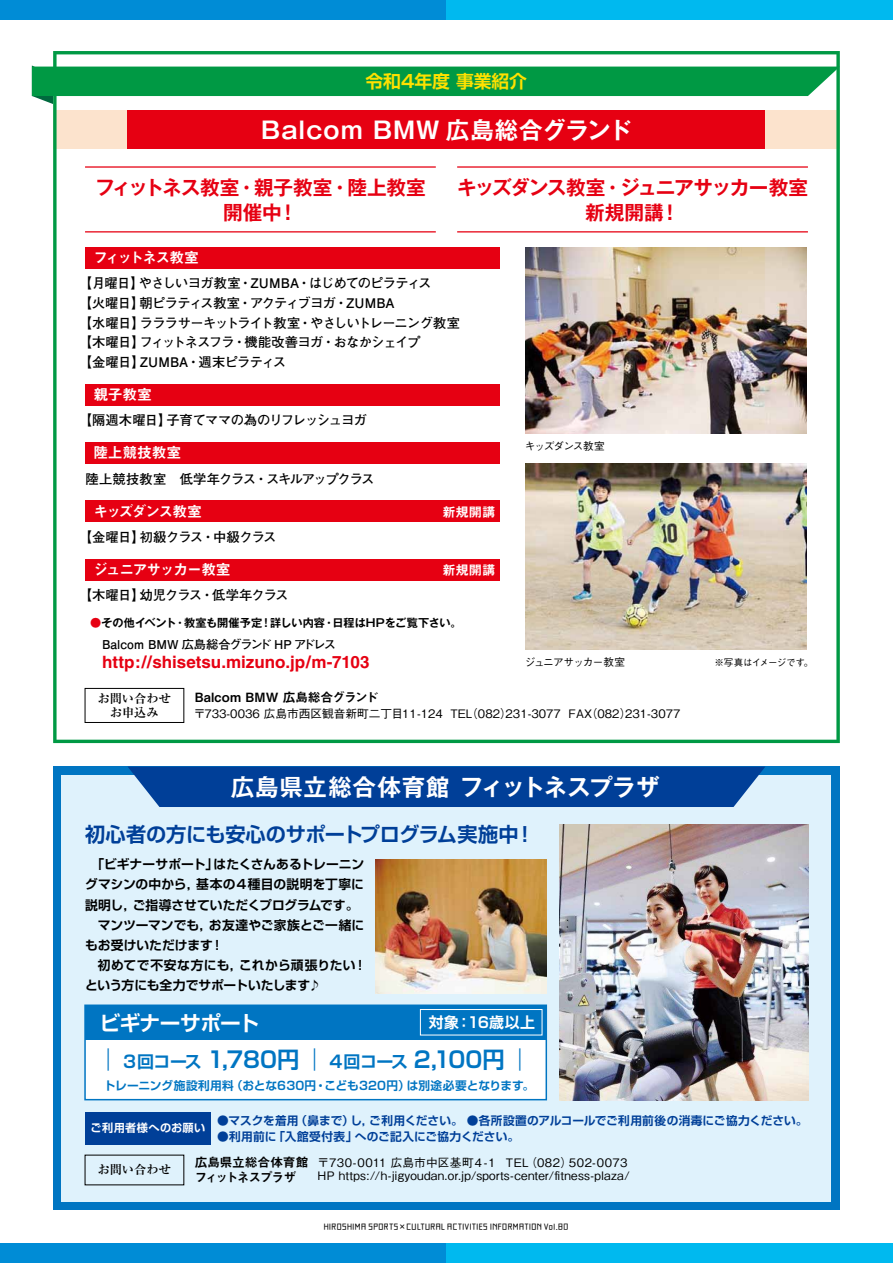
<style>
.page{position:relative;width:893px;height:1263px;background:#fff}
.page>*{position:absolute;margin:0;border:0;box-sizing:border-box;transform-origin:0 0}
.t1{font:700 23.4px "Gothic MB101 Pr 6 N De";letter-spacing:.035em;color:#fff}
.t2{font:700 22.35px "Shin Go Pr 6 N De";color:#0075c2}
.t3{font:700 20.7px "Shin Go Pr 6 N De";letter-spacing:-.035em;color:#fff}
.t4{font:700 20.25px "Shin Go Pr 6 N De";letter-spacing:-.01em;color:#003f98}
.t5{font:700 19.65px/24.9px "Gothic MB101 Pr 6 N De";letter-spacing:-.04em;color:#e60012;text-align:center}
.t6{font:700 19.65px/24.9px "Gothic MB101 Pr 6 N De";letter-spacing:-.02em;color:#e60012;text-align:center}
.t7{font:700 17.7px "Shin Go Pr 6 N De";color:#ffe100}
.t8{font:700 16.95px "Helvetica";color:#e60012}
.t9{font:14.85px "Midashi Go Pr 6 N MB31";letter-spacing:-.065em;color:#fff}
.t10{font:14.85px "Midashi Go Pr 6 N MB31";letter-spacing:-.095em;color:#fff}
.t11{font:700 14.85px "Shin Go Pr 6 N De";letter-spacing:.04em;color:#fff}
.t12{font:14.85px "Midashi Go Pr 6 N MB31";letter-spacing:-.115em;color:#fff}
.t13{font:14.85px "Midashi Go Pr 6 N MB31";letter-spacing:-.125em;color:#fff}
.t14{font:700 13.35px/19.6px "Futo Go B101 Pr 6 N";letter-spacing:-.05em;color:#000}
.t15{font:700 13.35px "Futo Go B101 Pr 6 N";letter-spacing:-.08em;color:#000}
.t16{font:700 13.35px "Futo Go B101 Pr 6 N";letter-spacing:-.07em;color:#000}
.t17{font:13.35px "Midashi Go Pr 6 N MB31";letter-spacing:-.005em;color:#fff}
.t18{font:700 12.75px "Shin Go Pr 6 N De";letter-spacing:.005em;color:#000}
.t19{font:700 12.75px "Shin Go Pr 6 N De";letter-spacing:.035em;color:#000}
.t20{font:12.75px/14.9px "Midashi Go Pr 6 N MB31";letter-spacing:-.045em;color:#000}
.t21{font:12.75px "Midashi Go Pr 6 N MB31";color:#000}
.t22{font:700 12.15px "Futo Go B101 Pr 6 N";color:#000}
.t23{font:700 12.15px/14.9px "Ryumin Pr 6 N";letter-spacing:.005em;color:#000;text-align:center}
.t24{font:500 11.7px/13.8px "Gothic BBB Pro";letter-spacing:.025em;color:#000}
.t25{font:700 11.7px "Shin Go Pr 6 N De";letter-spacing:.005em;color:#003f98}
.t26{font:500 11.7px "Gothic BBB Pro";letter-spacing:.005em;color:#000}
.t27{font:700 11.7px "Shin Go Pr 6 N De";letter-spacing:.015em;color:#0075c2}
.t28{font:700 11.1px "Gothic MB101 Pr 6 N De";letter-spacing:-.01em;color:#000}
.t29{font:700 11.1px "Shin Go Pr 6 N De";letter-spacing:.03em;color:#fff}
.t30{font:500 10.65px "Gothic BBB Pro";letter-spacing:-.07em;color:#000}
.t31{font:500 9.6px "Gothic BBB Pro";letter-spacing:-.055em;color:#000}
.t32{font:9px "Makinas Scrap 5";letter-spacing:.05em;color:#000}
.s1{color:#e60012}
.s2{font-family:"Shin Go Pr 6 N";font-weight:300}
.s3{font-size:16.95px}
</style>
<div class="page">
<div style="left:0;top:0;width:893px;height:19px;background:#008cd6"></div>
<div style="left:446px;top:0;width:447px;height:19px;background:#00b9ef"></div>
<div style="left:0;top:1244px;width:893px;height:19px;background:#008cd6"></div>
<div style="left:446px;top:1244px;width:447px;height:19px;background:#00b9ef"></div>
<div style="left:53px;top:766px;width:787px;height:444px;background:#0075c2"></div>
<div style="left:62px;top:775px;width:769px;height:426px;background:#dff2fc"></div>
<div style="left:128px;top:767px;width:637px;height:40px;background:#003f98"></div>
<svg style="left:32px;top:65px;width:21px;height:39px"></svg>
<svg style="left:53px;top:51px;width:787px;height:692px"></svg>
<div style="left:128px;top:111px;width:637px;height:38px;background:#e60012"></div>
<div style="left:85px;top:1005px;width:461px;height:95px;background:#fff"></div>
<div style="left:84px;top:1004px;width:463px;height:96px;border:2px solid #0075c2"></div>
<div style="left:85px;top:1005px;width:461px;height:34px;background:#0075c2"></div>
<div style="left:85px;top:688px;width:99px;height:35px;border:1px solid #000"></div>
<div style="left:85px;top:1111px;width:126px;height:33px;background:#003f98"></div>
<div style="left:85px;top:247px;width:415px;height:21px;background:#e60012"></div>
<div style="left:85px;top:384px;width:415px;height:21px;background:#e60012"></div>
<div style="left:85px;top:442px;width:415px;height:22px;background:#e60012"></div>
<div style="left:85px;top:501px;width:415px;height:21px;background:#e60012"></div>
<div style="left:85px;top:559px;width:415px;height:21px;background:#e60012"></div>
<img style="left:559px;top:824px;width:249px;height:276px">
<img style="left:375px;top:860px;width:171px;height:133px">
<div style="left:420px;top:1009px;width:122px;height:26px;border:1px solid #fff"></div>
<hr style="left:85px;top:166px;width:351px;height:2px;background:#e60012">
<hr style="left:85px;top:231px;width:351px;height:1px;background:#e60012">
<hr style="left:457px;top:166px;width:351px;height:2px;background:#e60012">
<hr style="left:457px;top:231px;width:351px;height:1px;background:#e60012">
<img style="left:525px;top:248px;width:281px;height:186px">
<img style="left:525px;top:463px;width:281px;height:187px">
<h3 class="t7" style="left:365px;top:67px;width:163px">令和4年度 事業紹介</h3>
<h1 class="t1" style="left:261px;top:110px;width:372px">Balcom BMW 広島総合グランド</h1>
<h3 class="t5" style="left:457px;top:174px;width:352px">キッズダンス教室・ジュニアサッカー教室新規開講！</h3>
<h3 class="t6" style="left:95px;top:174px;width:332px">フィットネス教室・親子教室・陸上教室開催中！</h3>
<p class="t12" style="left:93px;top:245px;width:107px">フィットネス教室</p>
<p class="t14" style="left:79px;top:273px;width:383px">【月曜日】やさしいヨガ教室・ZUMBA・はじめてのピラティス<br>【火曜日】朝ピラティス教室・アクティブヨガ・ZUMBA<br>【水曜日】ラララサーキットライト教室・やさしいトレーニング教室【木曜日】フィットネスフラ・機能改善ヨガ・おなかシェイプ<br>【金曜日】ZUMBA・週末ピラティス</p>
<p class="t9" style="left:93px;top:382px;width:60px">親子教室</p>
<p class="t14" style="left:79px;top:410px;width:290px">【隔週木曜日】子育てママの為のリフレッシュヨガ</p>
<p class="t9" style="left:93px;top:441px;width:90px">陸上競技教室</p>
<p class="t15" style="left:85px;top:468px;width:291px">陸上競技教室　低学年クラス・スキルアップクラス</p>
<p class="t13" style="left:93px;top:499px;width:110px">キッズダンス教室</p>
<p class="t14" style="left:79px;top:527px;width:199px">【金曜日】初級クラス・中級クラス</p>
<p class="t17" style="left:442px;top:501px;width:54px">新規開講</p>
<p class="t10" style="left:93px;top:558px;width:139px">ジュニアサッカー教室</p>
<p class="t17" style="left:442px;top:559px;width:54px">新規開講</p>
<p class="t16" style="left:79px;top:585px;width:211px">【木曜日】幼児クラス・低学年クラス</p>
<p class="t28" style="left:90px;top:614px;width:373px"><span class="s1">●</span>その他イベント・教室も開催予定！詳しい内容・日程はHPをご覧下さい。</p>
<p class="t22" style="left:102px;top:634px;width:236px">Balcom BMW 広島総合グランド HP アドレス</p>
<p class="t8" style="left:102px;top:652px;width:269px">http://shisetsu.mizuno.jp/m-7103</p>
<p class="t30" style="left:525px;top:438px;width:82px">キッズダンス教室</p>
<p class="t30" style="left:525px;top:653px;width:102px">ジュニアサッカー教室</p>
<p class="t31" style="left:714px;top:655px;width:100px">※写真はイメージです。</p>
<p class="t23" style="left:98px;top:690px;width:75px">お問い合わせお申込み</p>
<p class="t21" style="left:195px;top:687px;width:185px">Balcom BMW 広島総合グランド</p>
<p class="t26" style="left:194px;top:704px;width:488px">〒733-0036 広島市西区観音新町二丁目11-124 TEL（082）231-3077 FAX（082）231-3077</p>
<h1 class="t1" style="left:231px;top:767px;width:430px">広島県立総合体育館 フィットネスプラザ</h1>
<h3 class="t4" style="left:85px;top:818px;width:452px">初心者の方にも安心のサポートプログラム実施中！</h3>
<p class="t18" style="left:91px;top:854px;width:274px">「ビギナーサポート」はたくさんあるトレーニン</p>
<p class="t18" style="left:85px;top:874px;width:280px">グマシンの中から，基本の４種目の説明を丁寧に</p>
<p class="t18" style="left:85px;top:894px;width:275px">説明し，ご指導させていただくプログラムです。</p>
<p class="t18" style="left:98px;top:914px;width:268px">マンツーマンでも，お友達やご家族とご一緒に</p>
<p class="t18" style="left:85px;top:934px;width:140px">もお受けいただけます！</p>
<p class="t19" style="left:98px;top:955px;width:270px">初めてで不安な方にも，これから頑張りたい！</p>
<p class="t18" style="left:85px;top:975px;width:237px">という方にも全力でサポートいたします♪</p>
<h3 class="t3" style="left:100px;top:1006px;width:161px">ビギナーサポート</h3>
<p class="t11" style="left:429px;top:1010px;width:108px">対象：16歳以上</p>
<h2 class="t2" style="left:97px;top:1041px;width:435px"><span class="s2">｜</span><span class="s3">３回コース</span> 1,780円<span class="s2">｜</span><span class="s3">４回コース</span> 2,100円<span class="s2">｜</span></h2>
<p class="t27" style="left:104px;top:1075px;width:432px">トレーニング施設利用料（おとな630円・こども320円）は別途必要となります。</p>
<p class="t29" style="left:91px;top:1119px;width:116px">ご利用者様へのお願い</p>
<p class="t25" style="left:217px;top:1110px;width:592px">●マスクを着用（鼻まで）し，ご利用ください。 ●各所設置のアルコールでご利用前後の消毒にご協力ください。</p>
<p class="t25" style="left:217px;top:1126px;width:304px">●利用前に「入館受付表」へのご記入にご協力ください。</p>
<p class="t23" style="left:98px;top:1161px;width:75px">お問い合わせ</p>
<p class="t20" style="left:195px;top:1154px;width:115px">広島県立総合体育館フィットネスプラザ</p>
<p class="t24" style="left:317px;top:1154px;width:314px">〒730-0011 広島市中区基町４-１ TEL（082）502-0073<br>HP https://h-jigyoudan.or.jp/sports-center/fitness-plaza/</p>
<p class="t32" style="left:324px;top:1221px;width:246px">HIROSHIMA SPORTS×CULTURAL ACTIVITIES INFORMATION Vol.80</p>
</div>
